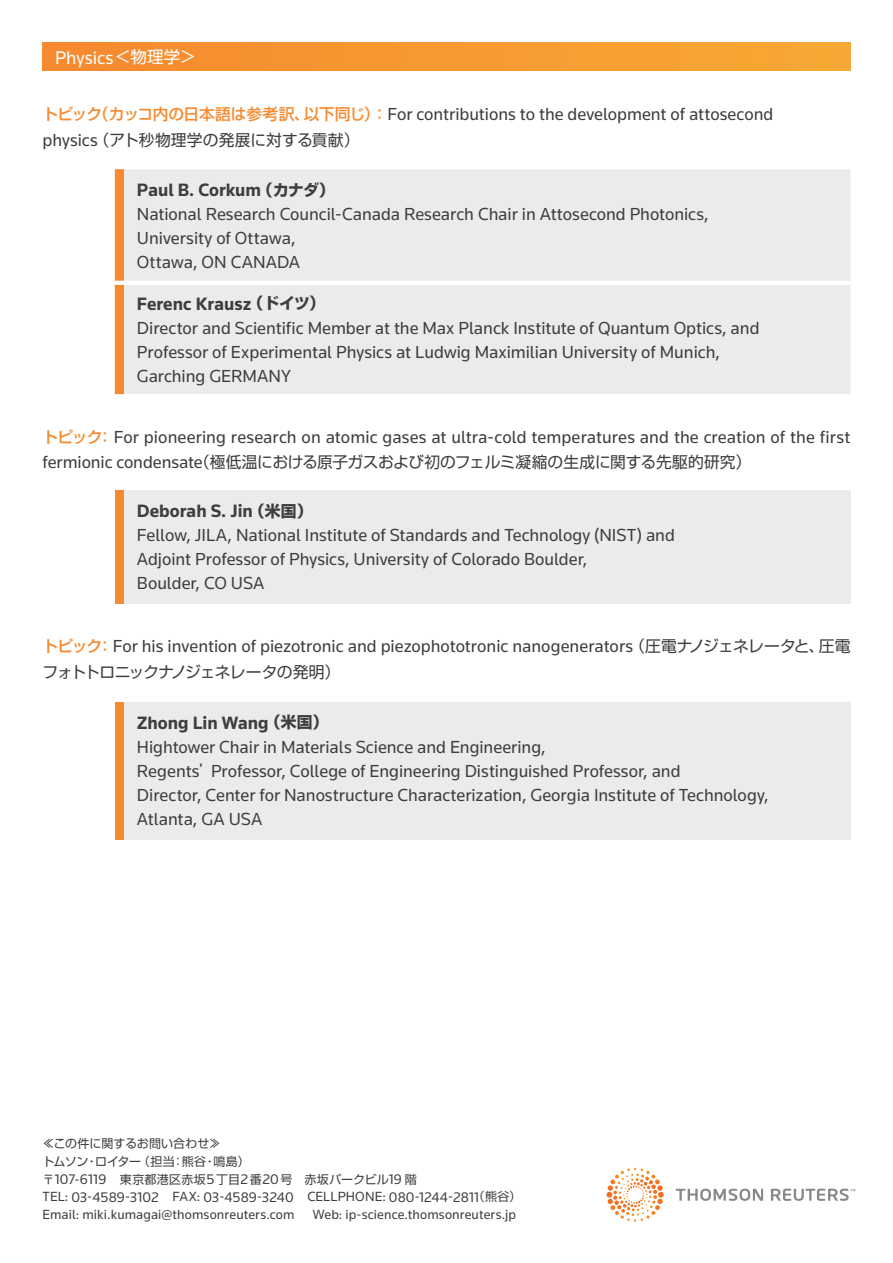
<style>
.page{position:relative;width:893px;height:1263px;background:#fff}
.page>*{position:absolute;margin:0;border:0;box-sizing:border-box;transform-origin:0 0}
.t1{font:18.9px "Knowledge";letter-spacing:-.005em;color:#fff}
.t2{font:700 18.6px "Knowledge";color:#3e3e3f}
.t3{font:18.15px/24px "Knowledge";color:#3e3e3f}
.t4{font:15.75px "Shin Go Pro Regular 90 msp RKSJ H";letter-spacing:-.02em;color:#3e3e3f}
.t5{font:15.75px "Shin Go Pro Regular 90 msp RKSJ H";letter-spacing:.01em;color:#3e3e3f}
.t6{font:15.75px "Shin Go Pro Regular 90 msp RKSJ H";letter-spacing:-.05em;color:#3e3e3f}
.t7{font:14.4px "Knowledge";letter-spacing:.005em;color:#3e3e3f}
.t8{font:13.8px "Knowledge";letter-spacing:.01em;color:#3e3e3f}
.t9{font:12px/17.7px "Shin Go Pro Regular 90 msp RKSJ H";letter-spacing:.005em;color:#3e3e3f}
.s1{font-family:"Shin Go Pro Regular 90 msp RKSJ H";font-size:16.5px}
.s2{font-family:"Shin Go Pro Medium 90 msp RKSJ H";font-size:15.75px;color:#f58a30}
.s3{font-family:"Knowledge";font-size:18.15px}
.s4{font-family:"Shin Go Pro Bold 90 msp RKSJ H";font-weight:400;font-size:15.75px}
.s5{font-family:"Shin Go Pro Regular 90 msp RKSJ H";font-size:15.75px}
.s6{font-family:"Knowledge";font-size:14.4px}
.s7{font-family:"Knowledge";font-size:13.8px}
.s8{font-size:13.8px}
.s9{font-family:"Shin Go Pro Regular 90 msp RKSJ H";font-size:12px}
</style>
<div class="page">
<svg style="left:676px;top:1188px;width:179px;height:13px"></svg>
<svg style="left:606px;top:1168px;width:58px;height:54px"></svg>
<div style="left:43px;top:43px;width:807px;height:28px;background:linear-gradient(to right,#f6892f,#f8a933)"></div>
<div style="left:115px;top:169px;width:9px;height:225px;background:#f58a30"></div>
<div style="left:124px;top:169px;width:726px;height:225px;background:#ecebea"></div>
<hr style="left:115px;top:281px;width:735px;height:4px;background:#fff">
<div style="left:115px;top:702px;width:9px;height:137px;background:#f58a30"></div>
<div style="left:124px;top:702px;width:726px;height:137px;background:#ecebea"></div>
<div style="left:115px;top:490px;width:9px;height:114px;background:#f58a30"></div>
<div style="left:124px;top:490px;width:726px;height:114px;background:#ecebea"></div>
<p class="t1" style="left:55px;top:51px;width:142px">Physics<span class="s1">＜物理学＞</span></p>
<p class="t3" style="left:43px;top:104px;width:732px"><span class="s2">トピック（カッコ内の日本語は参考訳、以下同じ）：</span>For contributions to the development of attosecond</p>
<p class="t5" style="left:43px;top:134px;width:319px"><span class="s3">physics</span> （アト秒物理学の発展に対する貢献）</p>
<p class="t2" style="left:137px;top:183px;width:199px">Paul B. Corkum <span class="s4">（カナダ）</span></p>
<p class="t3" style="left:137px;top:204px;width:573px">National Research Council-Canada Research Chair in Attosecond Photonics,<br>University of Ottawa,<br>Ottawa, ON CANADA</p>
<p class="t2" style="left:137px;top:297px;width:189px">Ferenc Krausz <span class="s4">（ドイツ）</span></p>
<p class="t3" style="left:137px;top:317px;width:624px">Director and Scientific Member at the Max Planck Institute of Quantum Optics, and<br>Professor of Experimental Physics at Ludwig Maximilian University of Munich,<br>Garching GERMANY</p>
<p class="t3" style="left:43px;top:426px;width:809px"><span class="s2">トピック：</span>For pioneering research on atomic gases at ultra-cold temperatures and the creation of the first</p>
<p class="t4" style="left:43px;top:456px;width:710px"><span class="s3">fermionic condensate</span>（極低温における原子ガスおよび初のフェルミ凝縮の生成に関する先駆的研究）</p>
<p class="t2" style="left:137px;top:504px;width:177px">Deborah S. Jin <span class="s4">（米国）</span></p>
<p class="t3" style="left:137px;top:525px;width:539px">Fellow, JILA, National Institute of Standards and Technology (NIST) and<br>Adjoint Professor of Physics, University of Colorado Boulder,<br>Boulder, CO USA</p>
<p class="t3" style="left:43px;top:636px;width:809px"><span class="s2">トピック：</span>For his invention of piezotronic and piezophototronic nanogenerators <span class="s5">（圧電ナノジェネレータと、圧電</span></p>
<p class="t6" style="left:43px;top:666px;width:299px">フォトトロニックナノジェネレータの発明）</p>
<p class="t2" style="left:137px;top:716px;width:193px">Zhong Lin Wang <span class="s4">（米国）</span></p>
<p class="t3" style="left:137px;top:736px;width:633px">Hightower Chair in Materials Science and Engineering,<br>Regents<span class="s5">’</span>Professor, College of Engineering Distinguished Professor, and<br>Director, Center for Nanostructure Characterization, Georgia Institute of Technology, Atlanta, GA USA</p>
<p class="t9" style="left:43px;top:1136px;width:376px">≪この件に関するお問い合わせ≫<br>トムソン・ロイター（担当：熊谷・鳴島）<br>〒<span class="s6">107</span><span class="s7">-</span><span class="s6">6119</span>　東京都港区赤坂<span class="s6">5</span>丁目<span class="s6">2</span>番<span class="s6">20</span>号　赤坂パークビル<span class="s6">19</span> 階</p>
<p class="t7" style="left:43px;top:1192px;width:480px"><span class="s8">TEL:</span> 03<span class="s8">-</span>4589<span class="s8">-</span>3102 <span class="s8">FAX:</span> 03<span class="s8">-</span>4589<span class="s8">-</span>3240 <span class="s8">CELLPHONE:</span> 080<span class="s8">-</span>1244<span class="s8">-</span>2811<span class="s9">（熊谷）</span></p>
<p class="t8" style="left:43px;top:1210px;width:254px">Email: miki.kumagai@thomsonreuters.com</p>
<p class="t8" style="left:313px;top:1210px;width:205px">Web: ip-science.thomsonreuters.jp</p>
</div>
